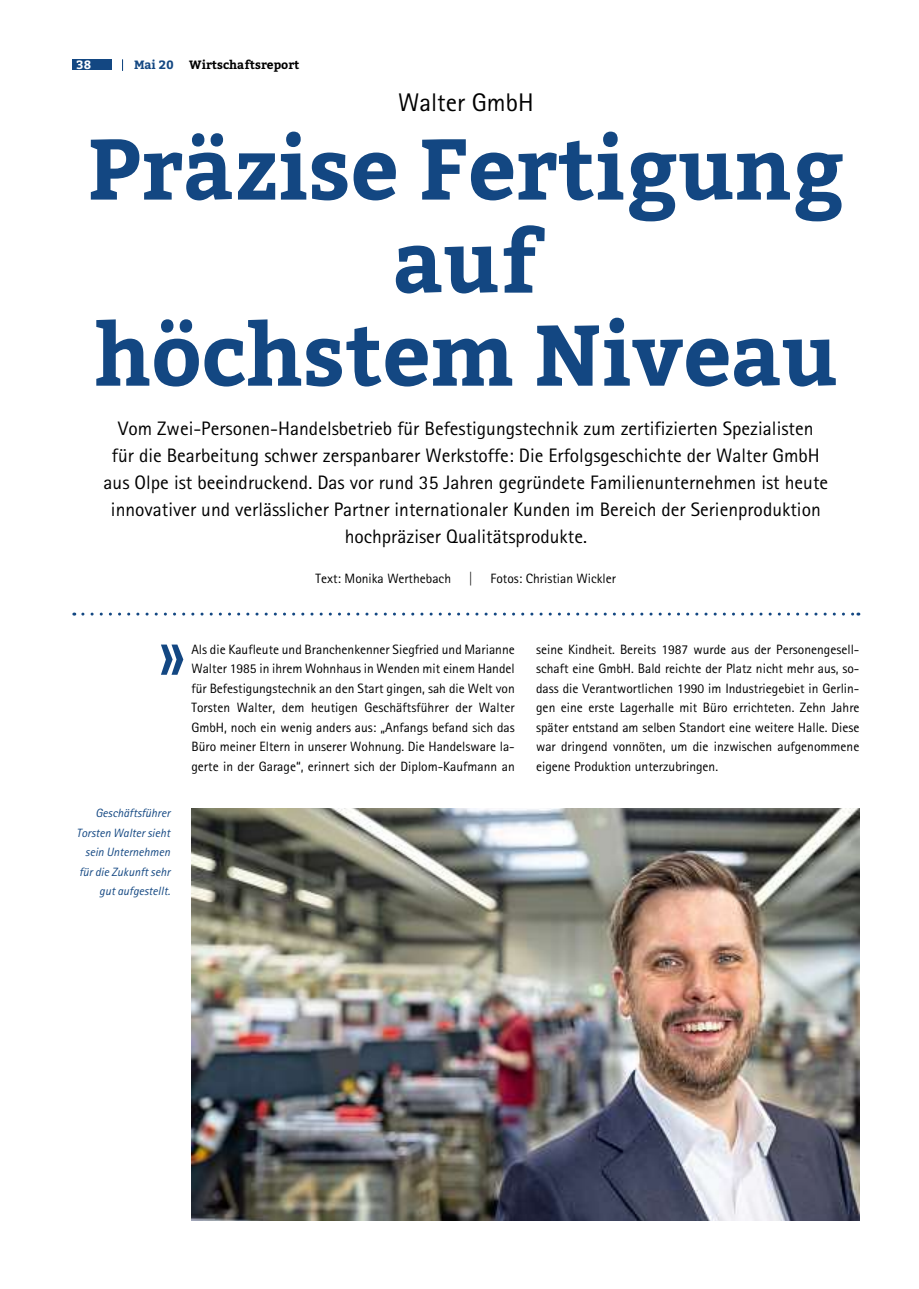
<style>
.page{position:relative;width:919px;height:1289px;background:#fff}
.page>*{position:absolute;margin:0;border:0;box-sizing:border-box;transform-origin:0 0}
.t1{font:700 85.5px/93px "Bitter";color:#134782;text-align:center}
.t2{font:81px "Agfa Rotis Sans Serif";color:#134782}
.t3{font:25.5px "Agfa Rotis Sans Serif";color:#000}
.t4{font:19.5px/27px "Agfa Rotis Sans Serif";color:#000;text-align:center}
.t5{font:13.5px/19.5px "Agfa Rotis Sans Serif";color:#000;text-align:justify}
.t6{font:italic 12px/19.5px "Rotis Sans Serif";color:#134782;text-align:right}
.t7{font:700 12px "Bitter";color:#000}
.t8{font:700 12px "Bitter";color:#134782}
.t9{font:700 12px "Bitter";color:#fff}
</style>
<div class="page">
<div style="left:72px;top:60px;width:40px;height:10px;background:#134782"></div>
<svg style="left:83px;top:612px;width:775px;height:3px"></svg>
<img style="left:191px;top:808px;width:668px;height:412px">
<p class="t9" style="left:77px;top:58px;width:16px">38</p>
<p class="t8" style="left:134px;top:58px;width:41px">Mai 20</p>
<p class="t7" style="left:189px;top:58px;width:112px">Wirtschaftsreport</p>
<h3 class="t3" style="left:398px;top:87px;width:137px">Walter GmbH</h3>
<h1 class="t1" style="left:87px;top:123px;width:758px">Präzise Fertigung auf<br>höchstem Niveau</h1>
<p class="t4" style="left:104px;top:414px;width:726px">Vom Zwei-Personen-Handelsbetrieb für Befestigungstechnik zum zertifizierten Spezialisten<br>für die Bearbeitung schwer zerspanbarer Werkstoffe: Die Erfolgsgeschichte der Walter GmbH aus Olpe ist beeindruckend. Das vor rund 35 Jahren gegründete Familienunternehmen ist heute innovativer und verlässlicher Partner internationaler Kunden im Bereich der Serienproduktion hochpräziser Qualitätsprodukte.</p>
<p class="t5" style="left:315px;top:568px;width:137px">Text: Monika Werthebach</p>
<p class="t5" style="left:468px;top:568px;width:6px">|</p>
<p class="t5" style="left:490px;top:568px;width:127px">Fotos: Christian Wickler</p>
<h2 class="t2" style="left:157px;top:604px;width:30px">»</h2>
<p class="t5" style="left:191px;top:639px;width:325px">Als die Kaufleute und Branchenkenner Siegfried und Marianne Walter 1985 in ihrem Wohnhaus in Wenden mit einem Handel für Befestigungstechnik an den Start gingen, sah die Welt von Torsten Walter, dem heutigen Geschäftsführer der Walter GmbH, noch ein wenig anders aus: „Anfangs befand sich das Büro meiner Eltern in unserer Wohnung. Die Handelsware la&shy;gerte in der Garage“, erinnert sich der Diplom-Kaufmann an</p>
<p class="t5" style="left:536px;top:639px;width:325px">seine Kindheit. Bereits 1987 wurde aus der Personengesell&shy;schaft eine GmbH. Bald reichte der Platz nicht mehr aus, so&shy;dass die Verantwortlichen 1990 im Industriegebiet in Gerlin&shy;gen eine erste Lagerhalle mit Büro errichteten. Zehn Jahre später entstand am selben Standort eine weitere Halle. Diese war dringend vonnöten, um die inzwischen aufgenommene eigene Produktion unterzubringen.</p>
<p class="t6" style="left:77px;top:804px;width:95px">Geschäftsführer<br>Torsten Walter sieht sein Unternehmen für die Zukunft sehr gut aufgestellt.</p>
</div>
